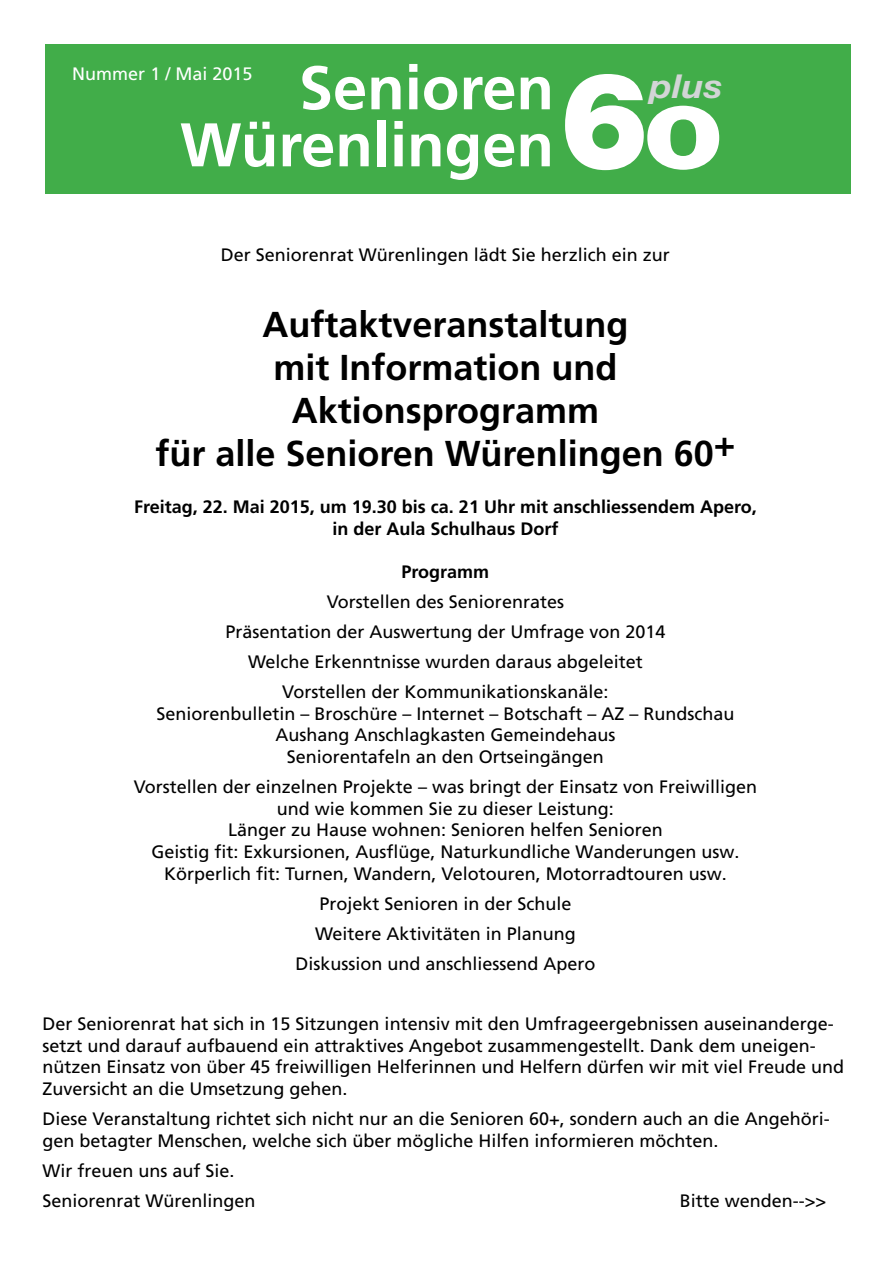
<style>
.page{position:relative;width:893px;height:1263px;background:#fff}
.page>*{position:absolute;margin:0;border:0;box-sizing:border-box;transform-origin:0 0}
.t1{font:700 61.5px/57px "Frutiger LT Pro";color:#fff}
.t2{font:700 36px/43.2px "Frutiger LT Pro";color:#000;text-align:center}
.t3{font:italic 700 33px "Helvetica Neue LT Std";color:#d3d5d6;scale:1.1 1}
.t4{font:18px/21.6px "Frutiger LT Pro";color:#000;text-align:center}
.t5{font:700 18px/21.6px "Frutiger LT Pro";color:#000;text-align:center}
.t6{font:18px "Frutiger LT Pro";color:#fff}
.s1{font-family:"Helvetica Neue LT Std";font-weight:900;font-size:135px}
.s2{font-family:"Helvetica Neue LT Std";font-weight:900;font-size:90px}
</style>
<div class="page">
<div style="left:45px;top:44px;width:805px;height:149px;background:#41ad49"></div>
<h1 class="t1" style="left:180px;top:60px;width:545px;text-indent:119px">Senioren<br>Würenlingen<span class="s1">6</span><span class="s2">0</span></h1>
<p class="t6" style="left:72px;top:64px;width:182px">Nummer 1 / Mai 2015</p>
<h3 class="t3" style="left:650px;top:66px;width:68px">plus</h3>
<p class="t4" style="left:221px;top:244px;width:450px">Der Seniorenrat Würenlingen lädt Sie herzlich ein zur</p>
<h2 class="t2" style="left:155px;top:303px;width:581px">Auftaktveranstaltung<br>mit Information und<br>Aktionsprogramm<br>für alle Senioren Würenlingen 60+</h2>
<p class="t5" style="left:134px;top:496px;width:624px">Freitag, 22. Mai 2015, um 19.30 bis ca. 21 Uhr mit anschliessendem Apero, in der Aula Schulhaus Dorf</p>
<p class="t5" style="left:402px;top:561px;width:89px">Programm</p>
<p class="t4" style="left:225px;top:587px;width:442px;line-height:30.2px">Vorstellen des Seniorenrates<br>Präsentation der Auswertung der Umfrage von 2014<br>Welche Erkenntnisse wurden daraus abgeleitet Vorstellen der Kommunikationskanäle:</p>
<p class="t4" style="left:156px;top:703px;width:580px">Seniorenbulletin – Broschüre – Internet – Botschaft – AZ – Rundschau<br>Aushang Anschlagkasten Gemeindehaus<br>Seniorentafeln an den Ortseingängen</p>
<p class="t4" style="left:134px;top:776px;width:625px">Vorstellen der einzelnen Projekte – was bringt der Einsatz von Freiwilligen und wie kommen Sie zu dieser Leistung:<br>Länger zu Hause wohnen: Senioren helfen Senioren<br>Geistig fit: Exkursionen, Ausflüge, Naturkundliche Wanderungen usw.<br>Körperlich fit: Turnen, Wandern, Velotouren, Motorradtouren usw.</p>
<p class="t4" style="left:295px;top:888px;width:302px;line-height:30.2px">Projekt Senioren in der Schule<br>Weitere Aktivitäten in Planung<br>Diskussion und anschliessend Apero</p>
<p class="t4" style="left:43px;top:1013px;width:803px;text-align:left">Der Seniorenrat hat sich in 15 Sitzungen intensiv mit den Umfrageergebnissen auseinanderge&shy;setzt und darauf aufbauend ein attraktives Angebot zusammengestellt. Dank dem uneigen&shy;nützen Einsatz von über 45 freiwilligen Helferinnen und Helfern dürfen wir mit viel Freude und Zuversicht an die Umsetzung gehen.</p>
<p class="t4" style="left:43px;top:1108px;width:789px;text-align:left">Diese Veranstaltung richtet sich nicht nur an die Senioren 60+, sondern auch an die Angehöri&shy;gen betagter Menschen, welche sich über mögliche Hilfen informieren möchten.</p>
<p class="t4" style="left:43px;top:1155px;width:214px;line-height:30.2px;text-align:left">Wir freuen uns auf Sie.<br>Seniorenrat Würenlingen</p>
<p class="t4" style="left:680px;top:1190px;width:148px">Bitte wenden--&gt;&gt;</p>
</div>
